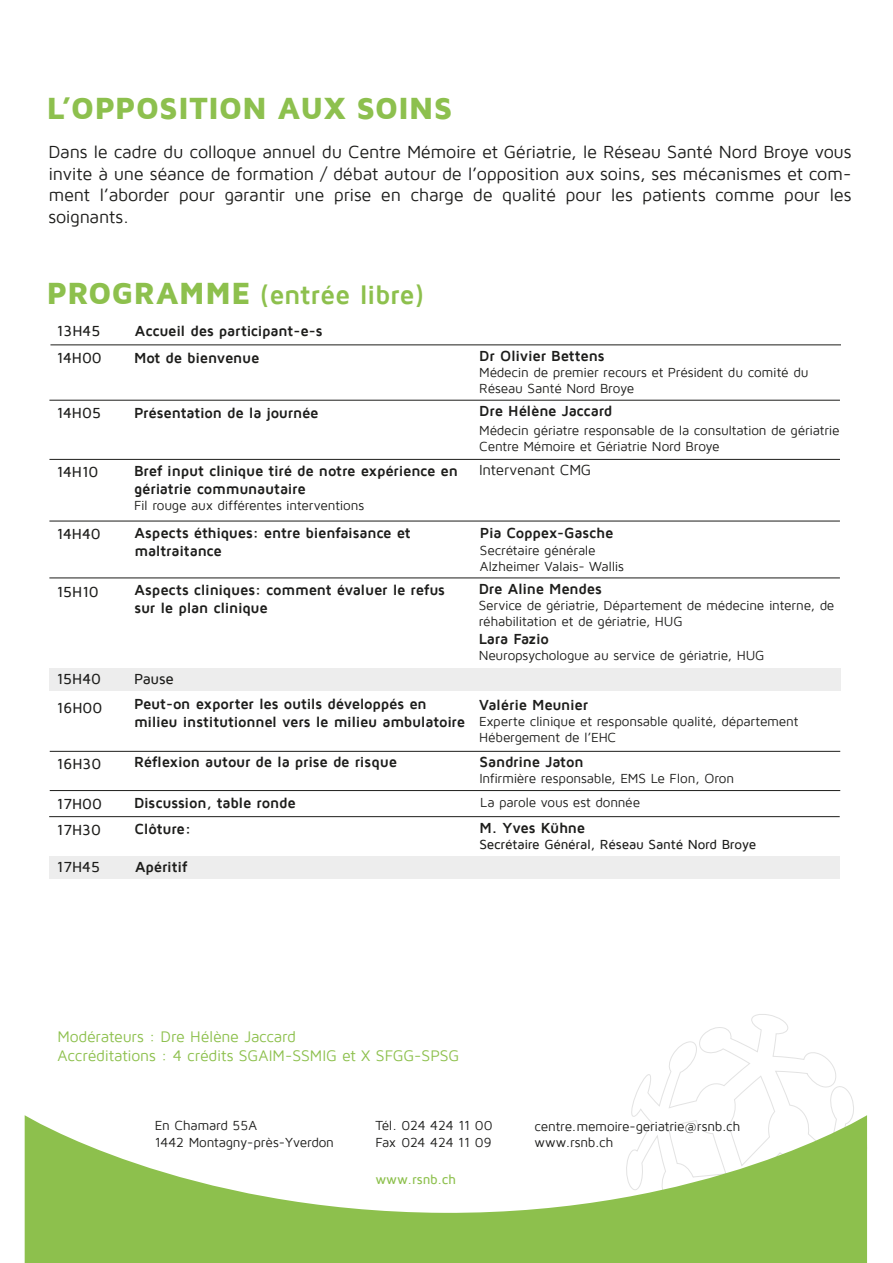
<style>
.page{position:relative;width:893px;height:1263px;background:#fff}
.page>*{position:absolute;margin:0;border:0;box-sizing:border-box;transform-origin:0 0}
.t1{font:900 31.5px "Maven Pro";letter-spacing:-.005em;color:#8dc04e}
.t2{font:700 27px "Maven Pro";letter-spacing:-.015em;color:#8dc04d}
.t3{font:18px/21.6px "Maven Pro";letter-spacing:-.015em;color:#1d1d1b;text-align:justify}
.t4{font:15.75px/18.9px "Maven Pro";letter-spacing:-.01em;color:#8dc04d}
.t5{font:700 15px/18px "Maven Pro";letter-spacing:-.015em;color:#1d1d1b}
.t6{font:500 15px/28.5px "Maven Pro";color:#1d1d1b}
.t7{font:15px "Maven Pro";letter-spacing:-.015em;color:#1d1d1b}
.t8{font:13.5px/16.2px "Maven Pro";letter-spacing:-.015em;color:#1d1d1b}
.t9{font:500 13.5px "Maven Pro";letter-spacing:-.01em;color:#1d1d1b}
.t10{font:500 13.5px "Maven Pro";color:#8dc04d}
.s1{font-weight:900;font-size:31.5px}
</style>
<div class="page">
<svg style="left:631px;top:1014px;width:223px;height:101px"></svg>
<div style="left:49px;top:669px;width:791px;height:22px;background:#ededed"></div>
<div style="left:49px;top:856px;width:791px;height:22px;background:#ededed"></div>
<hr style="left:50px;top:344px;width:791px;height:1px;background:#1d1d1b">
<hr style="left:49px;top:400px;width:791px;height:1px;background:#1d1d1b">
<hr style="left:49px;top:459px;width:791px;height:1px;background:#1d1d1b">
<hr style="left:49px;top:521px;width:791px;height:1px;background:#1d1d1b">
<hr style="left:49px;top:577px;width:791px;height:1px;background:#1d1d1b">
<hr style="left:50px;top:751px;width:790px;height:1px;background:#1d1d1b">
<hr style="left:50px;top:790px;width:790px;height:1px;background:#1d1d1b">
<hr style="left:49px;top:816px;width:791px;height:1px;background:#1d1d1b">
<svg style="left:25px;top:1115px;width:842px;height:148px;fill:#8dc04d"></svg>
<h1 class="t1" style="left:47px;top:92px;width:408px">L’OPPOSITION AUX SOINS</h1>
<p class="t3" style="left:49px;top:142px;width:804px">Dans le cadre du colloque annuel du Centre Mémoire et Gériatrie, le Réseau Santé Nord Broye vous invite à une séance de formation / débat autour de l’opposition aux soins, ses mécanismes et com&shy;ment l’aborder pour garantir une prise en charge de qualité pour les patients comme pour les soignants.</p>
<h2 class="t2" style="left:47px;top:280px;width:380px"><span class="s1">PROGRAMME</span> (entrée libre)</h2>
<p class="t6" style="left:57px;top:317px;width:45px">13H45</p>
<p class="t5" style="left:134px;top:318px;width:190px;line-height:26.5px">Accueil des participant-e-s<br>Mot de bienvenue</p>
<p class="t6" style="left:57px;top:343px;width:46px">14H00</p>
<p class="t6" style="left:57px;top:399px;width:46px">14H05</p>
<p class="t5" style="left:134px;top:404px;width:186px">Présentation de la journée</p>
<p class="t6" style="left:57px;top:458px;width:43px">14H10</p>
<p class="t5" style="left:134px;top:462px;width:326px">Bref input clinique tiré de notre expérience en gériatrie communautaire</p>
<p class="t8" style="left:134px;top:498px;width:232px">Fil rouge aux différentes interventions</p>
<p class="t6" style="left:57px;top:520px;width:46px">14H40</p>
<p class="t5" style="left:135px;top:524px;width:278px">Aspects éthiques: entre bienfaisance et maltraitance</p>
<p class="t6" style="left:57px;top:577px;width:43px">15H10</p>
<p class="t5" style="left:135px;top:581px;width:312px">Aspects cliniques: comment évaluer le refus sur le plan clinique</p>
<p class="t6" style="left:57px;top:665px;width:47px">15H40<br>16H00</p>
<p class="t6" style="left:57px;top:750px;width:46px">16H30</p>
<p class="t6" style="left:134px;top:665px;width:41px">Pause</p>
<p class="t5" style="left:134px;top:695px;width:333px">Peut-on exporter les outils développés en milieu institutionnel vers le milieu ambulatoire</p>
<p class="t5" style="left:134px;top:753px;width:264px">Réflexion autour de la prise de risque</p>
<p class="t6" style="left:57px;top:790px;width:47px">17H00</p>
<p class="t5" style="left:134px;top:794px;width:163px">Discussion, table ronde</p>
<p class="t6" style="left:57px;top:816px;width:46px">17H30</p>
<p class="t5" style="left:135px;top:820px;width:58px">Clôture:</p>
<p class="t6" style="left:57px;top:853px;width:45px">17H45</p>
<p class="t5" style="left:135px;top:858px;width:54px">Apéritif</p>
<p class="t5" style="left:479px;top:347px;width:127px">Dr Olivier Bettens</p>
<p class="t8" style="left:479px;top:365px;width:331px">Médecin de premier recours et Président du comité du<br>Réseau Santé Nord Broye</p>
<p class="t8" style="left:479px;top:422px;width:362px">Médecin gériatre responsable de la consultation de gériatrie<br>Centre Mémoire et Gériatrie Nord Broye</p>
<p class="t5" style="left:479px;top:402px;width:134px">Dre Hélène Jaccard</p>
<p class="t7" style="left:479px;top:462px;width:113px">Intervenant CMG</p>
<p class="t5" style="left:480px;top:524px;width:135px">Pia Coppex-Gasche</p>
<p class="t8" style="left:480px;top:542px;width:146px">Secrétaire générale<br>Alzheimer Valais- Wallis</p>
<p class="t5" style="left:479px;top:580px;width:125px">Dre Aline Mendes</p>
<p class="t8" style="left:479px;top:597px;width:357px">Service de gériatrie, Département de médecine interne, de réhabilitation et de gériatrie, HUG</p>
<p class="t5" style="left:479px;top:630px;width:72px">Lara Fazio</p>
<p class="t8" style="left:479px;top:648px;width:287px">Neuropsychologue au service de gériatrie, HUG</p>
<p class="t5" style="left:479px;top:696px;width:110px">Valérie Meunier</p>
<p class="t8" style="left:479px;top:713px;width:321px">Experte clinique et responsable qualité, département<br>Hébergement de l’EHC</p>
<p class="t5" style="left:479px;top:753px;width:106px">Sandrine Jaton</p>
<p class="t8" style="left:479px;top:771px;width:256px">Infirmière responsable, EMS Le Flon, Oron</p>
<p class="t8" style="left:480px;top:795px;width:161px">La parole vous est donnée</p>
<p class="t5" style="left:479px;top:819px;width:107px">M. Yves Kühne</p>
<p class="t9" style="left:479px;top:837px;width:278px">Secrétaire Général, Réseau Santé Nord Broye</p>
<p class="t4" style="left:57px;top:1028px;width:403px">Modérateurs : Dre Hélène Jaccard<br>Accréditations : 4 crédits SGAIM-SSMIG et X SFGG-SPSG</p>
<p class="t8" style="left:155px;top:1118px;width:181px">En Chamard 55A<br>1442 Montagny-près-Yverdon</p>
<p class="t8" style="left:375px;top:1118px;width:119px">Tél. 024 424 11 00<br>Fax 024 424 11 09</p>
<p class="t10" style="left:375px;top:1173px;width:82px">www.rsnb.ch</p>
<p class="t8" style="left:535px;top:1118px;width:207px">centre.memoire-geriatrie@rsnb.ch www.rsnb.ch</p>
</div>
